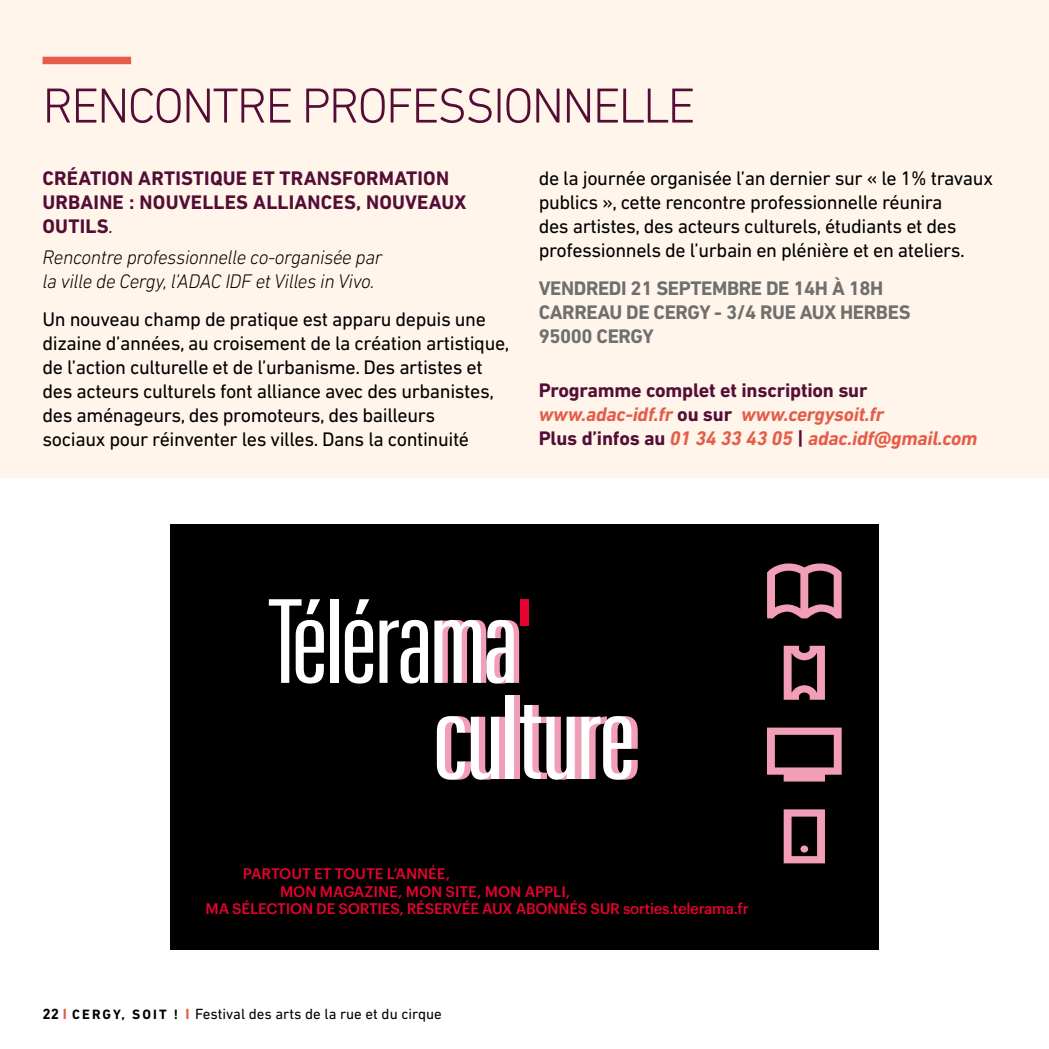
<style>
.page{position:relative;width:1049px;height:1049px;background:#fff}
.page>*{position:absolute;margin:0;border:0;box-sizing:border-box;transform-origin:0 0}
.t1{font:300 50px "DIN Next LT Pro";letter-spacing:-.04em;color:#540e35}
.t2{font:20px/24px "DIN Next LT Pro";letter-spacing:-.02em;color:#000}
.t3{font:italic 700 20px/24px "DIN Next LT Pro";letter-spacing:-.01em;color:#e55d48}
.t4{font:italic 300 20px/24px "DIN Next LT Pro";letter-spacing:-.02em;color:#000}
.t5{font:700 20px/24px "DIN Next LT Pro";letter-spacing:.01em;color:#540e35}
.t6{font:700 20px/24px "DIN Next LT Pro";letter-spacing:-.02em;color:#706f6f}
.t7{font:500 15px "Graphik";letter-spacing:-.015em;color:#e4032e}
.t8{font:15px "DIN Next LT Pro";color:#000}
.s1{font-weight:400;font-style:italic}
.s2{font-style:normal;color:#540e35}
.s3{font-weight:700}
.s4{font-weight:700;color:#e55d48}
.s5{font-weight:700;font-size:13.75px}
</style>
<div class="page">
<div style="left:170px;top:524px;width:709px;height:426px;background:#000"></div>
<svg style="left:784px;top:809px;width:41px;height:54px"></svg>
<svg style="left:784px;top:646px;width:41px;height:54px"></svg>
<svg style="left:767px;top:563px;width:74px;height:55px"></svg>
<svg style="left:767px;top:727px;width:75px;height:54px"></svg>
<div style="left:330px;top:599px;width:8px;height:84px;background:#fff"></div>
<svg style="left:269px;top:599px;width:55px;height:84px"></svg>
<svg style="left:345px;top:599px;width:28px;height:84px"></svg>
<svg style="left:379px;top:620px;width:49px;height:63px"></svg>
<svg style="left:434px;top:620px;width:85px;height:63px"></svg>
<div style="left:520px;top:599px;width:8px;height:27px;background:#e4032e"></div>
<div style="left:512px;top:695px;width:8px;height:84px;background:#f39eb7"></div>
<div style="left:505px;top:695px;width:9px;height:84px;background:#fff"></div>
<svg style="left:437px;top:705px;width:201px;height:75px"></svg>
<div style="left:0;top:0;width:1049px;height:478px;background:#fff5eb"></div>
<div style="left:43px;top:57px;width:88px;height:7px;background:#e55d48"></div>
<h1 class="t1" style="left:43px;top:77px;width:654px">RENCONTRE PROFESSIONNELLE</h1>
<p class="t5" style="left:43px;top:166px;width:425px">CRÉATION ARTISTIQUE ET TRANSFORMATION<br>URBAINE : NOUVELLES ALLIANCES, NOUVEAUX<br>OUTILS<span class="s1">.</span></p>
<p class="t4" style="left:43px;top:245px;width:341px">Rencontre professionnelle co-organisée par la ville de Cergy, l’ADAC IDF et Villes in Vivo.</p>
<p class="t2" style="left:43px;top:307px;width:468px">Un nouveau champ de pratique est apparu depuis une dizaine d’années, au croisement de la création artistique, de l’action culturelle et de l’urbanisme. Des artistes et des acteurs culturels font alliance avec des urbanistes, des aménageurs, des promoteurs, des bailleurs<br>sociaux pour réinventer les villes. Dans la continuité</p>
<p class="t2" style="left:539px;top:166px;width:456px">de la journée organisée l’an dernier sur « le 1% travaux publics », cette rencontre professionnelle réunira<br>des artistes, des acteurs culturels, étudiants et des professionnels de l’urbain en plénière et en ateliers.</p>
<p class="t6" style="left:539px;top:276px;width:373px">VENDREDI 21 SEPTEMBRE DE 14H À 18H<br>CARREAU DE CERGY - 3/4 RUE AUX HERBES<br>95000 CERGY</p>
<p class="t3" style="left:539px;top:378px;width:440px"><span class="s2">Programme complet et inscription sur </span>www.adac-idf.fr <span class="s2">ou sur</span> www.cergysoit.fr<br><span class="s2">Plus d’infos au</span> 01 34 33 43 05 <span class="s2">|</span> adac.idf@gmail.com</p>
<p class="t7" style="left:243px;top:862px;width:209px">PARTOUT ET TOUTE L’ANNÉE,</p>
<p class="t7" style="left:280px;top:880px;width:292px">MON MAGAZINE, MON SITE, MON APPLI,</p>
<p class="t7" style="left:206px;top:897px;width:544px">MA SÉLECTION DE SORTIES, RÉSERVÉE AUX ABONNÉS SUR SORTIES.TELERAMA.FR</p>
<p class="t8" style="left:43px;top:1005px;width:401px"><span class="s3">22</span> <span class="s4">I</span> <span class="s5">CERGY, SOIT !</span> <span class="s4">I</span> Festival des arts de la rue et du cirque</p>
</div>
